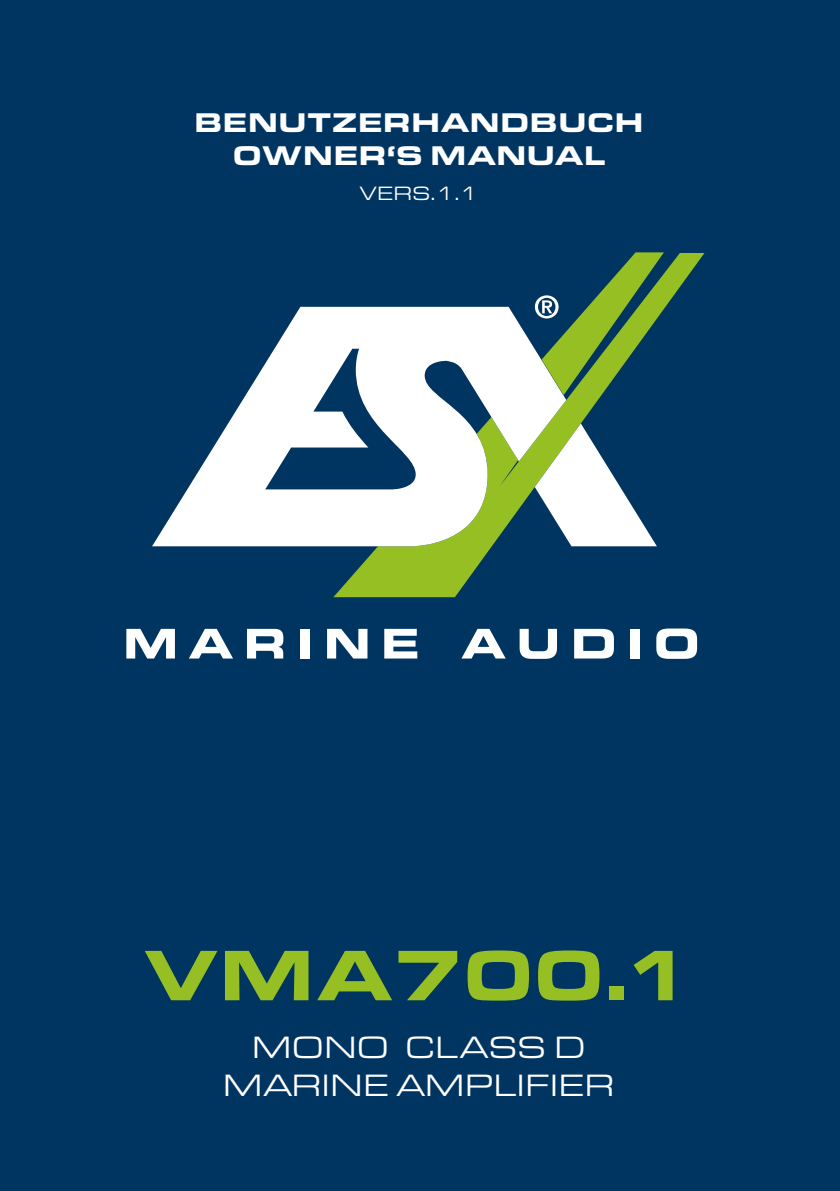
<style>
.page{position:relative;width:840px;height:1191px;background:#fff}
.page>*{position:absolute;margin:0;border:0;box-sizing:border-box;transform-origin:0 0}
.t1{font:900 74px "Eurostile Ext";color:#95bf23}
.t2{font:32px/38.4px "Eurostile Ext";color:#fff;text-align:center}
.t3{font:900 28px/33.6px "Eurostile Ext";color:#fff;text-align:center}
.t4{font:20px "Eurostile Ext";color:#fff}
</style>
<div class="page">
<div style="left:0;top:0;width:839px;height:1191px;background:#003561"></div>
<svg style="left:333px;top:253px;width:371px;height:344px"></svg>
<svg style="left:152px;top:307px;width:504px;height:239px;fill:#fff"></svg>
<svg style="left:534px;top:252px;width:129px;height:143px"></svg>
<svg style="left:126px;top:629px;width:49px;height:29px"></svg>
<svg style="left:189px;top:629px;width:44px;height:29px"></svg>
<svg style="left:247px;top:629px;width:36px;height:29px"></svg>
<div style="left:300px;top:629px;width:9px;height:29px;background:#fff"></div>
<svg style="left:327px;top:629px;width:40px;height:29px"></svg>
<svg style="left:384px;top:629px;width:33px;height:29px"></svg>
<svg style="left:461px;top:629px;width:44px;height:29px"></svg>
<svg style="left:519px;top:629px;width:37px;height:30px"></svg>
<svg style="left:574px;top:629px;width:39px;height:29px"></svg>
<div style="left:630px;top:629px;width:9px;height:29px;background:#fff"></div>
<svg style="left:656px;top:628px;width:40px;height:31px"></svg>
<p class="t3" style="left:194px;top:104px;width:451px">BENUTZERHANDBUCH<br>OWNER‘S MANUAL</p>
<p class="t4" style="left:360px;top:179px;width:119px">VERS.1.1</p>
<h1 class="t1" style="left:144px;top:920px;width:551px">VMA700.1</h1>
<p class="t2" style="left:223px;top:1025px;width:393px">MONO CLASS D<br>MARINE AMPLIFIER</p>
</div>
